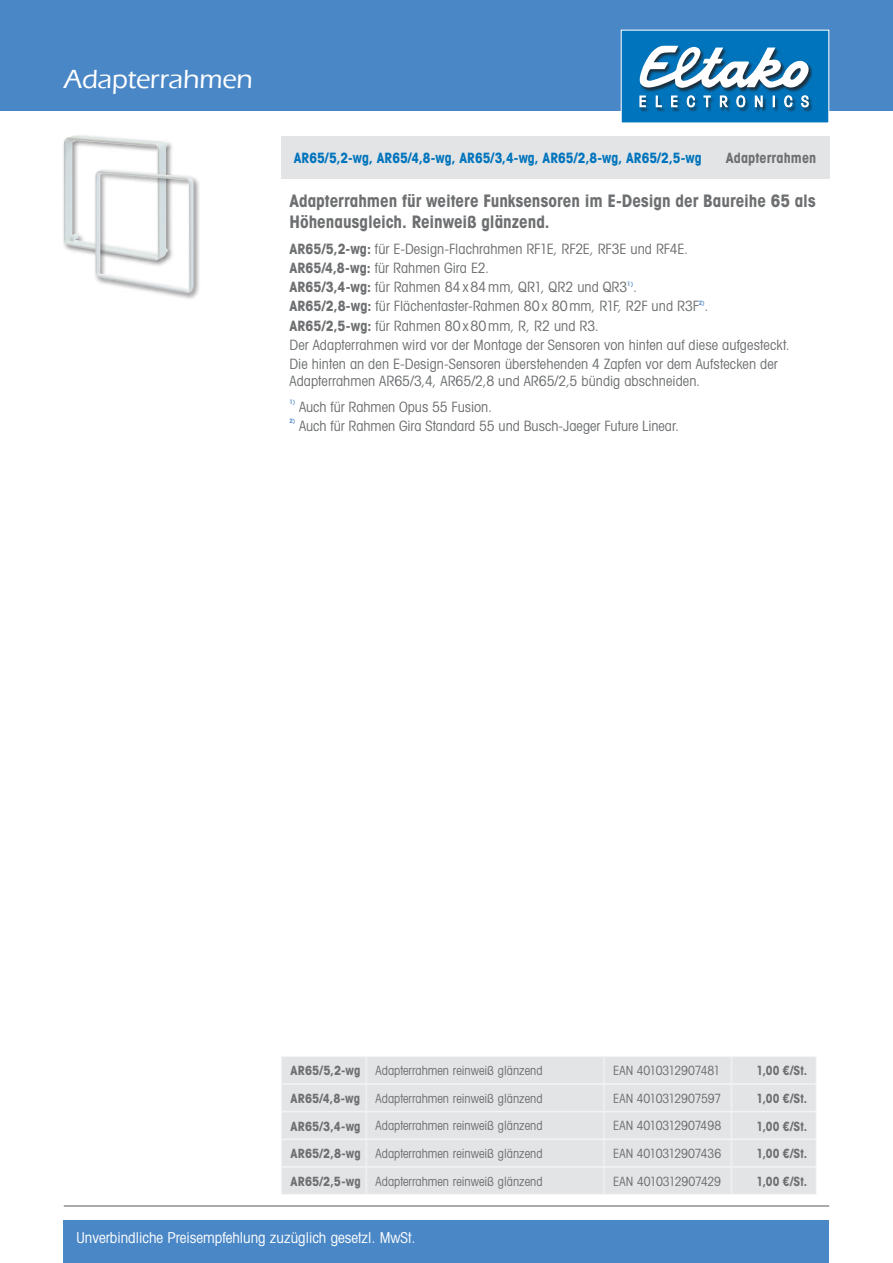
<style>
.page{position:relative;width:893px;height:1263px;background:#fff}
.page>*{position:absolute;margin:0;border:0;box-sizing:border-box;transform-origin:0 0}
.t1{font:500 27px "Eras ITC";letter-spacing:-.005em;color:#fff}
.t2{font:700 condensed 17.25px/20.7px "Avant Garde";letter-spacing:-.005em;color:#6d6f71}
.t3{font:condensed 15px "Avant Garde";color:#fff}
.t4{font:condensed 14.25px/19.2px "Avant Garde";letter-spacing:.005em;color:#6d6f71}
.t5{font:700 condensed 14.25px "Avant Garde";letter-spacing:.005em;color:#0074bc}
.t6{font:700 condensed 14.25px "Avant Garde";letter-spacing:.005em;color:#6d6f71}
.t7{font:condensed 12.75px "Avant Garde";color:#6d6f71}
.t8{font:700 condensed 12.75px "Avant Garde";letter-spacing:.015em;color:#6d6f71;scale:.95 1}
.t9{font:700 condensed 6.15px "Avant Garde";color:#6192cc}
.s1{font-weight:700}
</style>
<div class="page">
<div style="left:0;top:0;width:893px;height:111px;background:#4a87c6"></div>
<div style="left:64px;top:1220px;width:765px;height:43px;background:#4a87c6"></div>
<div style="left:621px;top:30px;width:208px;height:93px;background:#0074bc"></div>
<div style="left:640px;top:46px;width:173px;height:65px;background:#231f20;opacity:.8"></div>
<svg style="left:640px;top:46px;width:169px;height:61px"></svg>
<div style="left:61px;top:133px;width:113px;height:134px;background:#231f20;opacity:.5"></div>
<img style="left:64px;top:135px;width:104px;height:126px">
<div style="left:93px;top:167px;width:107px;height:133px;background:#231f20;opacity:.5"></div>
<img style="left:95px;top:170px;width:98px;height:123px">
<div style="left:281px;top:136px;width:549px;height:43px;background:#e3e4e5"></div>
<div style="left:282px;top:1167px;width:84px;height:27px;background:#e3e4e5"></div>
<div style="left:281px;top:1167px;width:85px;height:27px;border:1px solid #f2f2f3"></div>
<div style="left:367px;top:1167px;width:237px;height:27px;background:#e3e4e5"></div>
<div style="left:366px;top:1167px;width:238px;height:27px;border:1px solid #f2f2f3"></div>
<div style="left:604px;top:1167px;width:127px;height:27px;background:#e3e4e5"></div>
<div style="left:604px;top:1167px;width:127px;height:27px;border:1px solid #f2f2f3"></div>
<div style="left:732px;top:1167px;width:84px;height:27px;background:#e3e4e5"></div>
<div style="left:731px;top:1167px;width:85px;height:27px;border:1px solid #f2f2f3"></div>
<div style="left:282px;top:1112px;width:84px;height:27px;background:#e3e4e5"></div>
<div style="left:281px;top:1111px;width:85px;height:28px;border:1px solid #f2f2f3"></div>
<div style="left:367px;top:1112px;width:237px;height:27px;background:#e3e4e5"></div>
<div style="left:366px;top:1111px;width:238px;height:28px;border:1px solid #f2f2f3"></div>
<div style="left:604px;top:1112px;width:127px;height:27px;background:#e3e4e5"></div>
<div style="left:604px;top:1111px;width:127px;height:28px;border:1px solid #f2f2f3"></div>
<div style="left:732px;top:1112px;width:84px;height:27px;background:#e3e4e5"></div>
<div style="left:731px;top:1111px;width:85px;height:28px;border:1px solid #f2f2f3"></div>
<div style="left:282px;top:1139px;width:84px;height:27px;background:#e3e4e5"></div>
<div style="left:281px;top:1139px;width:85px;height:28px;border:1px solid #f2f2f3"></div>
<div style="left:367px;top:1139px;width:237px;height:27px;background:#e3e4e5"></div>
<div style="left:366px;top:1139px;width:238px;height:28px;border:1px solid #f2f2f3"></div>
<div style="left:604px;top:1139px;width:127px;height:27px;background:#e3e4e5"></div>
<div style="left:604px;top:1139px;width:127px;height:28px;border:1px solid #f2f2f3"></div>
<div style="left:732px;top:1139px;width:84px;height:27px;background:#e3e4e5"></div>
<div style="left:731px;top:1139px;width:85px;height:28px;border:1px solid #f2f2f3"></div>
<div style="left:282px;top:1084px;width:84px;height:27px;background:#e3e4e5"></div>
<div style="left:281px;top:1084px;width:85px;height:27px;border:1px solid #f2f2f3"></div>
<div style="left:367px;top:1084px;width:237px;height:27px;background:#e3e4e5"></div>
<div style="left:366px;top:1084px;width:238px;height:27px;border:1px solid #f2f2f3"></div>
<div style="left:604px;top:1084px;width:127px;height:27px;background:#e3e4e5"></div>
<div style="left:604px;top:1084px;width:127px;height:27px;border:1px solid #f2f2f3"></div>
<div style="left:732px;top:1084px;width:84px;height:27px;background:#e3e4e5"></div>
<div style="left:731px;top:1084px;width:85px;height:27px;border:1px solid #f2f2f3"></div>
<div style="left:282px;top:1057px;width:84px;height:26px;background:#e3e4e5"></div>
<div style="left:281px;top:1056px;width:85px;height:28px;border:1px solid #f2f2f3"></div>
<div style="left:367px;top:1057px;width:237px;height:26px;background:#e3e4e5"></div>
<div style="left:366px;top:1056px;width:238px;height:28px;border:1px solid #f2f2f3"></div>
<div style="left:604px;top:1057px;width:127px;height:26px;background:#e3e4e5"></div>
<div style="left:604px;top:1056px;width:127px;height:28px;border:1px solid #f2f2f3"></div>
<div style="left:732px;top:1057px;width:84px;height:26px;background:#e3e4e5"></div>
<div style="left:731px;top:1056px;width:85px;height:28px;border:1px solid #f2f2f3"></div>
<hr style="left:64px;top:1206px;width:765px;height:1px;background:#58595b">
<h1 class="t1" style="left:64px;top:64px;width:191px">Adapterrahmen</h1>
<p class="t5" style="left:294px;top:149px;width:409px">AR65/5,2-wg, AR65/4,8-wg, AR65/3,4-wg, AR65/2,8-wg, AR65/2,5-wg</p>
<p class="t6" style="left:726px;top:149px;width:92px">Adapterrahmen</p>
<p class="t2" style="left:290px;top:190px;width:528px">Adapterrahmen für weitere Funksensoren im E-Design der Baureihe 65 als<br>Höhenausgleich. Reinweiß glänzend.</p>
<p class="t4" style="left:290px;top:239px;width:400px"><span class="s1">AR65/5,2-wg:</span> für E-Design-Flachrahmen RF1E, RF2E, RF3E und RF4E.<br><span class="s1">AR65/4,8-wg:</span> für Rahmen Gira E2.<br><span class="s1">AR65/3,4-wg:</span> für Rahmen 84x84mm, QR1, QR2 und QR3 .</p>
<p class="t9" style="left:627px;top:280px;width:7px">1)</p>
<p class="t4" style="left:290px;top:296px;width:420px"><span class="s1">AR65/2,8-wg:</span> für Flächentaster-Rahmen 80x 80mm, R1F, R2F und R3F .</p>
<p class="t9" style="left:699px;top:299px;width:7px">2)</p>
<p class="t4" style="left:290px;top:316px;width:502px"><span class="s1">AR65/2,5-wg:</span> für Rahmen 80x80mm, R, R2 und R3.<br>Der Adapterrahmen wird vor der Montage der Sensoren von hinten auf diese aufgesteckt.<br>Die hinten an den E-Design-Sensoren überstehenden 4 Zapfen vor dem Aufstecken der</p>
<p class="t4" style="left:290px;top:371px;width:412px">Adapterrahmen AR65/3,4, AR65/2,8 und AR65/2,5 bündig abschneiden.</p>
<p class="t9" style="left:290px;top:398px;width:7px">1)</p>
<p class="t4" style="left:299px;top:397px;width:194px">Auch für Rahmen Opus 55 Fusion.</p>
<p class="t9" style="left:290px;top:417px;width:7px">2)</p>
<p class="t4" style="left:299px;top:416px;width:382px">Auch für Rahmen Gira Standard 55 und Busch-Jaeger Future Linear.</p>
<p class="t7" style="left:291px;top:1063px;width:253px"><span class="s1">AR65/5,2-wg</span> Adapterrahmen reinweiß glänzend</p>
<p class="t7" style="left:613px;top:1063px;width:109px">EAN 4010312907481</p>
<p class="t8" style="left:757px;top:1062px;width:55px">1,00 €/St.</p>
<p class="t7" style="left:291px;top:1090px;width:253px"><span class="s1">AR65/4,8-wg</span> Adapterrahmen reinweiß glänzend</p>
<p class="t7" style="left:613px;top:1090px;width:110px">EAN 4010312907597</p>
<p class="t8" style="left:757px;top:1090px;width:55px">1,00 €/St.</p>
<p class="t7" style="left:291px;top:1118px;width:253px"><span class="s1">AR65/3,4-wg</span> Adapterrahmen reinweiß glänzend</p>
<p class="t7" style="left:613px;top:1118px;width:110px">EAN 4010312907498</p>
<p class="t8" style="left:757px;top:1118px;width:55px">1,00 €/St.</p>
<p class="t7" style="left:291px;top:1145px;width:253px"><span class="s1">AR65/2,8-wg</span> Adapterrahmen reinweiß glänzend</p>
<p class="t7" style="left:613px;top:1145px;width:110px">EAN 4010312907436</p>
<p class="t8" style="left:757px;top:1145px;width:55px">1,00 €/St.</p>
<p class="t7" style="left:291px;top:1173px;width:253px"><span class="s1">AR65/2,5-wg</span> Adapterrahmen reinweiß glänzend</p>
<p class="t7" style="left:613px;top:1173px;width:109px">EAN 4010312907429</p>
<p class="t8" style="left:757px;top:1173px;width:55px">1,00 €/St.</p>
<p class="t3" style="left:77px;top:1228px;width:341px">Unverbindliche Preisempfehlung zuzüglich gesetzl. MwSt.</p>
</div>
